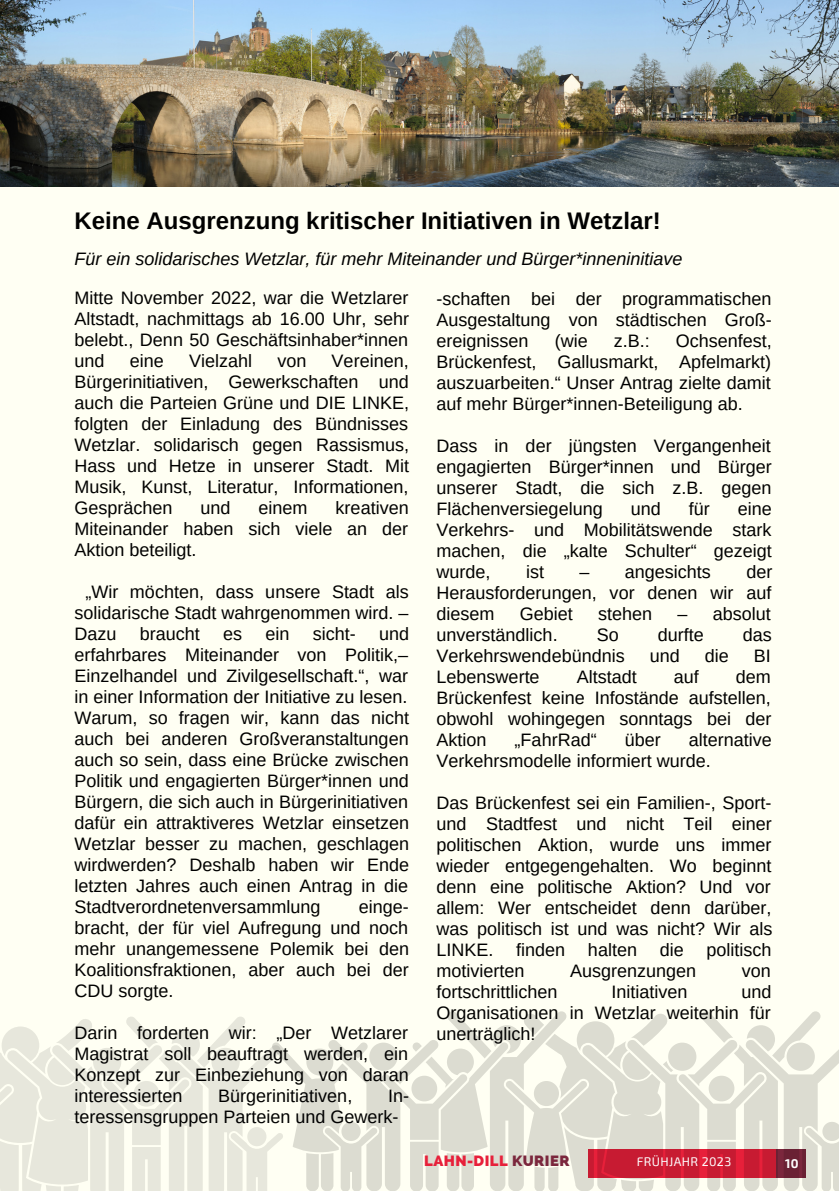
<style>
.page{position:relative;width:839px;height:1191px;background:#fff}
.page>*{position:absolute;margin:0;border:0;box-sizing:border-box;transform-origin:0 0}
.t1{font:700 24px "Arimo";color:#000}
.t2{font:18px/21px "Arimo";color:#000;text-align:justify}
.t3{font:italic 18px "Arimo";color:#000}
.t4{font:800 14.8px "Raleway";letter-spacing:.03em;color:#e7203a}
.t5{font:12.4px "Exo 2";letter-spacing:.03em;color:#fff}
.t6{font:700 12.4px "Exo 2";color:#fff}
.s1{color:#7b273d}
</style>
<div class="page">
<svg style="left:0;top:1011px;width:838px;height:180px"></svg>
<img style="left:0;top:0;width:838px;height:187px">
<h1 class="t1" style="left:74px;top:207px;width:588px">Keine Ausgrenzung kritischer Initiativen in Wetzlar!</h1>
<p class="t3" style="left:74px;top:249px;width:609px">Für ein solidarisches Wetzlar, für mehr Miteinander und Bürger*inneninitiave</p>
<p class="t2" style="left:74px;top:287px;width:336px">Mitte November 2022, war die Wetzlarer Altstadt, nachmittags ab 16.00 Uhr, sehr belebt., Denn 50 Geschäftsinhaber*innen und</p>
<p class="t2" style="left:74px;top:350px;width:336px;text-indent:257px">Vereinen, Bürgerinitiativen, Gewerkschaften und auch die Parteien Grüne und DIE LINKE, folgten der Einladung des Bündnisses Wetzlar. solidarisch gegen Rassismus, Hass und Hetze in unserer Stadt. Mit Musik, Kunst, Literatur, Informationen, Gesprächen</p>
<p class="t2" style="left:130px;top:350px;width:36px">eine</p>
<p class="t2" style="left:189px;top:350px;width:64px">Vielzahl</p>
<p class="t2" style="left:277px;top:350px;width:31px">von</p>
<p class="t2" style="left:74px;top:497px;width:336px;text-indent:261px">kreativen Miteinander haben sich viele an der Aktion beteiligt.</p>
<p class="t2" style="left:74px;top:581px;width:336px;text-indent:11px">„Wir möchten, dass unsere Stadt als solidarische Stadt wahrgenommen wird. – Dazu</p>
<p class="t2" style="left:200px;top:497px;width:32px">und</p>
<p class="t2" style="left:258px;top:497px;width:51px">einem</p>
<p class="t2" style="left:74px;top:623px;width:336px;text-indent:305px">und erfahrbares Miteinander von Politik,– Einzelhandel und Zivilgesellschaft.“, war in einer Information der Initiative zu lesen.<br>Warum, so fragen wir, kann das nicht auch bei anderen Großveranstaltungen auch so sein, dass eine Brücke zwischen Politik und engagierten Bürger*innen und Bürgern, die sich auch in Bürgerinitiativen dafür ein attraktiveres Wetzlar einsetzen Wetzlar besser zu machen, geschlagen wirdwerden? Deshalb haben wir Ende letzten Jahres auch einen Antrag in die Stadtverordnetenversammlung</p>
<p class="t2" style="left:140px;top:623px;width:62px">braucht</p>
<p class="t2" style="left:223px;top:623px;width:21px">es</p>
<p class="t2" style="left:265px;top:623px;width:26px">ein</p>
<p class="t2" style="left:313px;top:623px;width:44px">sicht-</p>
<p class="t2" style="left:74px;top:896px;width:336px;text-indent:284px">einge&shy;bracht, der für viel Aufregung und noch mehr unangemessene Polemik bei den Koalitionsfraktionen, aber auch bei der CDU sorgte.</p>
<p class="t2" style="left:74px;top:1022px;width:336px">Darin forderten wir: „Der Wetzlarer Magistrat soll beauftragt werden, ein Konzept zur Einbeziehung von daran interessierten</p>
<p class="t2" style="left:218px;top:1085px;width:135px">Bürgerinitiativen,</p>
<p class="t2" style="left:74px;top:1085px;width:336px;text-indent:314px">In&shy;teressensgruppen Parteien und Gewerk-</p>
<p class="t2" style="left:436px;top:289px;width:337px">-schaften bei der programmatischen Ausgestaltung von städtischen Groß&shy;ereignissen</p>
<p class="t2" style="left:436px;top:331px;width:337px;text-indent:239px">Ochsenfest, Brückenfest, Gallusmarkt, Apfelmarkt) auszuarbeiten.“ Unser Antrag zielte damit auf mehr Bürger*innen-Beteiligung ab.</p>
<p class="t2" style="left:436px;top:436px;width:337px">Dass in der jüngsten Vergangenheit engagierten Bürger*innen und Bürger unserer Stadt, die sich z.B. gegen Flächenversiegelung</p>
<p class="t2" style="left:554px;top:331px;width:34px">(wie</p>
<p class="t2" style="left:613px;top:331px;width:37px">z.B.:</p>
<p class="t2" style="left:436px;top:499px;width:337px;text-indent:301px">eine Verkehrs- und Mobilitätswende stark machen, die „kalte Schulter“ gezeigt wurde,</p>
<p class="t2" style="left:630px;top:499px;width:32px">und</p>
<p class="t2" style="left:688px;top:499px;width:22px">für</p>
<p class="t2" style="left:436px;top:562px;width:337px;text-indent:310px">der Herausforderungen, vor denen wir auf diesem</p>
<p class="t2" style="left:526px;top:562px;width:19px">ist</p>
<p class="t2" style="left:579px;top:562px;width:133px">– angesichts</p>
<p class="t2" style="left:520px;top:604px;width:54px">Gebiet</p>
<p class="t2" style="left:598px;top:604px;width:56px">stehen</p>
<p class="t2" style="left:677px;top:604px;width:95px">– absolut</p>
<p class="t2" style="left:436px;top:625px;width:123px">unverständlich.</p>
<p class="t2" style="left:596px;top:625px;width:23px">So</p>
<p class="t2" style="left:657px;top:625px;width:47px">durfte</p>
<p class="t2" style="left:742px;top:625px;width:31px">das</p>
<p class="t2" style="left:436px;top:646px;width:190px">Verkehrswendebündnis</p>
<p class="t2" style="left:649px;top:646px;width:32px">und</p>
<p class="t2" style="left:704px;top:646px;width:26px">die</p>
<p class="t2" style="left:753px;top:646px;width:18px">BI</p>
<p class="t2" style="left:436px;top:667px;width:105px">Lebenswerte</p>
<p class="t2" style="left:576px;top:667px;width:62px">Altstadt</p>
<p class="t2" style="left:673px;top:667px;width:27px">auf</p>
<p class="t2" style="left:436px;top:667px;width:336px;text-indent:299px">dem Brückenfest keine Infostände aufstellen, obwohl wohingegen sonntags bei der Aktion</p>
<p class="t2" style="left:436px;top:730px;width:337px;text-indent:252px">alternative<br>Verkehrsmodelle informiert wurde.</p>
<p class="t2" style="left:436px;top:793px;width:337px">Das Brückenfest sei ein Familien-, Sport&shy;und Stadtfest und nicht Teil einer politischen Aktion, wurde uns immer wieder entgegengehalten. Wo beginnt denn eine politische Aktion? Und vor allem: Wer entscheidet denn darüber, was politisch ist und was nicht? Wir als LINKE.</p>
<p class="t2" style="left:514px;top:730px;width:84px">„FahrRad“</p>
<p class="t2" style="left:624px;top:730px;width:38px">über</p>
<p class="t2" style="left:516px;top:940px;width:51px">finden</p>
<p class="t2" style="left:588px;top:940px;width:51px">halten</p>
<p class="t2" style="left:659px;top:940px;width:26px">die</p>
<p class="t2" style="left:706px;top:940px;width:66px">politisch</p>
<p class="t2" style="left:436px;top:961px;width:89px">motivierten</p>
<p class="t2" style="left:570px;top:961px;width:128px">Ausgrenzungen</p>
<p class="t2" style="left:741px;top:961px;width:31px">von</p>
<p class="t2" style="left:436px;top:982px;width:122px">fortschrittlichen</p>
<p class="t2" style="left:611px;top:982px;width:77px">Initiativen</p>
<p class="t2" style="left:436px;top:982px;width:336px;text-indent:305px">und Organisationen in Wetzlar weiterhin für unerträglich!</p>
<p class="t4" style="left:424px;top:1152px;width:147px">LAHN-DILL <span class="s1">KURIER</span></p>
<p class="t5" style="left:636px;top:1154px;width:96px">FRÜHJAHR 2023</p>
<p class="t6" style="left:785px;top:1156px;width:15px">10</p>
</div>
